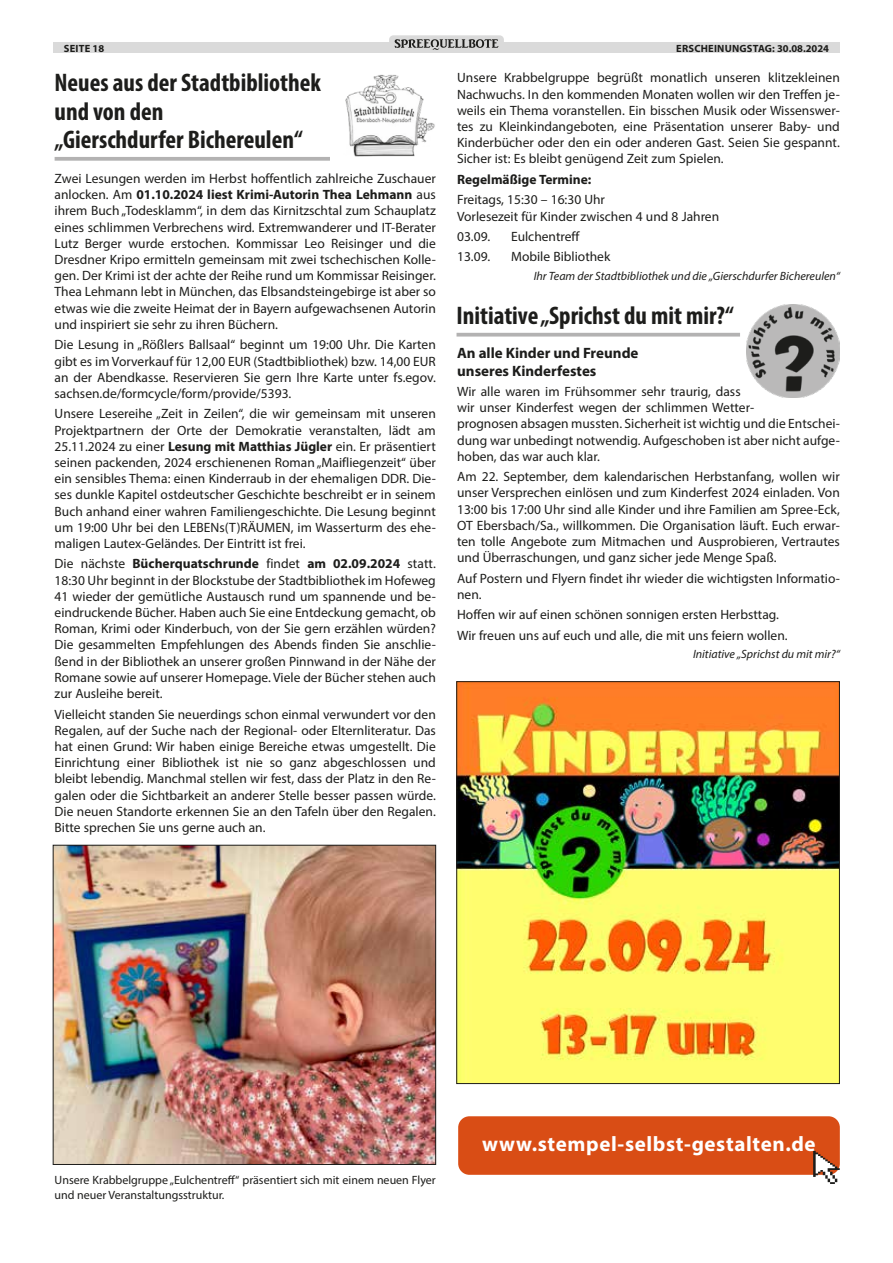
<style>
.page{position:relative;width:893px;height:1263px;background:#fff}
.page>*{position:absolute;margin:0;border:0;box-sizing:border-box;transform-origin:0 0}
.t1{font:700 condensed 25.5px/28.5px "Myriad Pro";color:#1d1d1b}
.t2{font:700 21px "Myriad Pro";letter-spacing:.03em;color:#fff}
.t3{font:700 15px/17.7px "Myriad Pro";color:#1d1d1b}
.t4{font:13.5px/16.2px "Myriad Pro";color:#1d1d1b;text-align:justify}
.t5{font:700 13.5px "Myriad Pro";color:#1d1d1b}
.t6{font:12px/14.4px "Myriad Pro";color:#1d1d1b}
.t7{font:italic 12px "Myriad Pro";color:#1d1d1b}
.t8{font:700 10.5px "Myriad Pro";letter-spacing:.02em;color:#1d1d1b}
.s1{font-weight:700}
</style>
<div class="page">
<div style="left:53px;top:43px;width:787px;height:10px;background:#dadada"></div>
<div style="left:389px;top:35px;width:115px;height:16px;background:#dadada;border-radius:4px"></div>
<svg style="left:395px;top:39px;width:103px;height:11px"></svg>
<div style="left:458px;top:1116px;width:382px;height:59px;background:#d94d15;border-radius:11px"></div>
<svg style="left:813px;top:1151px;width:27px;height:33px"></svg>
<svg style="left:55px;top:157px;width:275px;height:4px"></svg>
<img style="left:345px;top:74px;width:90px;height:83px">
<img style="left:55px;top:847px;width:379px;height:316px">
<div style="left:53px;top:845px;width:383px;height:320px;border:1px solid #1d1d1b"></div>
<img style="left:458px;top:683px;width:380px;height:399px">
<div style="left:456px;top:681px;width:384px;height:403px;border:1px solid #1d1d1b"></div>
<img style="left:747px;top:305px;width:93px;height:93px">
<svg style="left:456px;top:333px;width:284px;height:4px"></svg>
<p class="t8" style="left:64px;top:41px;width:42px">SEITE 18</p>
<p class="t8" style="left:676px;top:41px;width:154px">ERSCHEINUNGSTAG: 30.08.2024</p>
<h1 class="t1" style="left:55px;top:68px;width:268px">Neues aus der Stadtbibliothek und von den<br>„Gierschdurfer Bichereulen“</h1>
<p class="t4" style="left:55px;top:170px;width:383px">Zwei Lesungen werden im Herbst hoffentlich zahlreiche Zuschauer anlocken. Am <span class="s1">01.10.2024 liest Krimi-Autorin Thea Lehmann</span> aus ihrem Buch „Todesklamm“, in dem das Kirnitzschtal zum Schauplatz eines schlimmen Verbrechens wird. Extremwanderer und IT-Berater Lutz Berger wurde erstochen. Kommissar Leo Reisinger und die Dresdner Kripo ermitteln gemeinsam mit zwei tschechischen Kolle&shy;gen. Der Krimi ist der achte der Reihe rund um Kommissar Reisinger.<br>Thea Lehmann lebt in München, das Elbsandsteingebirge ist aber so etwas wie die zweite Heimat der in Bayern aufgewachsenen Autorin und inspiriert sie sehr zu ihren Büchern.</p>
<p class="t4" style="left:55px;top:336px;width:383px">Die Lesung in „Rößlers Ballsaal“ beginnt um 19:00 Uhr. Die Karten gibt es im Vorverkauf für 12,00 EUR (Stadtbibliothek) bzw. 14,00 EUR an der Abendkasse. Reservieren Sie gern Ihre Karte unter fs.egov. sachsen.de/formcycle/form/provide/5393.</p>
<p class="t4" style="left:55px;top:406px;width:383px">Unsere Lesereihe „Zeit in Zeilen“, die wir gemeinsam mit unseren Projektpartnern der Orte der Demokratie veranstalten, lädt am 25.11.2024 zu einer <span class="s1">Lesung mit Matthias Jügler</span> ein. Er präsentiert seinen packenden, 2024 erschienenen Roman „Maifliegenzeit“ über ein sensibles Thema: einen Kinderraub in der ehemaligen DDR. Die&shy;ses dunkle Kapitel ostdeutscher Geschichte beschreibt er in seinem Buch anhand einer wahren Familiengeschichte. Die Lesung beginnt um 19:00 Uhr bei den LEBENs(T)RÄUMEN, im Wasserturm des ehe&shy;maligen Lautex-Geländes. Der Eintritt ist frei.</p>
<p class="t4" style="left:55px;top:556px;width:383px">Die nächste <span class="s1">Bücherquatschrunde</span> findet <span class="s1">am 02.09.2024</span> statt.<br>18:30 Uhr beginnt in der Blockstube der Stadtbibliothek im Hofeweg 41 wieder der gemütliche Austausch rund um spannende und be&shy;eindruckende Bücher. Haben auch Sie eine Entdeckung gemacht, ob Roman, Krimi oder Kinderbuch, von der Sie gern erzählen würden?<br>Die gesammelten Empfehlungen des Abends finden Sie anschlie&shy;ßend in der Bibliothek an unserer großen Pinnwand in der Nähe der Romane sowie auf unserer Homepage. Viele der Bücher stehen auch zur Ausleihe bereit.</p>
<p class="t4" style="left:55px;top:706px;width:383px">Vielleicht standen Sie neuerdings schon einmal verwundert vor den Regalen, auf der Suche nach der Regional- oder Elternliteratur. Das hat einen Grund: Wir haben einige Bereiche etwas umgestellt. Die Einrichtung einer Bibliothek ist nie so ganz abgeschlossen und bleibt lebendig. Manchmal stellen wir fest, dass der Platz in den Re&shy;galen oder die Sichtbarkeit an anderer Stelle besser passen würde.<br>Die neuen Standorte erkennen Sie an den Tafeln über den Regalen.<br>Bitte sprechen Sie uns gerne auch an.</p>
<p class="t4" style="left:457px;top:70px;width:384px">Unsere Krabbelgruppe begrüßt monatlich unseren klitzekleinen Nachwuchs. In den kommenden Monaten wollen wir den Treffen je&shy;weils ein Thema voranstellen. Ein bisschen Musik oder Wissenswer&shy;tes zu Kleinkindangeboten, eine Präsentation unserer Baby- und Kinderbücher oder den ein oder anderen Gast. Seien Sie gespannt.<br>Sicher ist: Es bleibt genügend Zeit zum Spielen.</p>
<p class="t5" style="left:457px;top:171px;width:136px">Regelmäßige Termine:</p>
<p class="t4" style="left:457px;top:191px;width:264px">Freitags, 15:30 – 16:30 Uhr<br>Vorlesezeit für Kinder zwischen 4 und 8 Jahren</p>
<p class="t4" style="left:457px;top:228px;width:35px">03.09.</p>
<p class="t4" style="left:511px;top:228px;width:70px">Eulchentreff</p>
<p class="t4" style="left:457px;top:249px;width:35px">13.09.</p>
<p class="t4" style="left:511px;top:249px;width:101px">Mobile Bibliothek</p>
<p class="t7" style="left:534px;top:269px;width:308px">Ihr Team der Stadtbibliothek und die „Gierschdurfer Bichereulen“</p>
<h1 class="t1" style="left:456px;top:301px;width:279px">Initiative „Sprichst du mit mir?“</h1>
<p class="t3" style="left:457px;top:343px;width:183px">An alle Kinder und Freunde unseres Kinderfestes</p>
<p class="t4" style="left:457px;top:383px;width:384px;text-align:left">Wir alle waren im Frühsommer sehr traurig, dass<br>wir unser Kinderfest wegen der schlimmen Wetter-<br>prognosen absagen mussten. Sicherheit ist wichtig und die Entschei&shy;dung war unbedingt notwendig. Aufgeschoben ist aber nicht aufge&shy;hoben, das war auch klar.</p>
<p class="t4" style="left:457px;top:468px;width:384px">Am 22. September, dem kalendarischen Herbstanfang, wollen wir unser Versprechen einlösen und zum Kinderfest 2024 einladen. Von 13:00 bis 17:00 Uhr sind alle Kinder und ihre Familien am Spree-Eck, OT Ebersbach/Sa., willkommen. Die Organisation läuft. Euch erwar&shy;ten tolle Angebote zum Mitmachen und Ausprobieren, Vertrautes und Überraschungen, und ganz sicher jede Menge Spaß.</p>
<p class="t4" style="left:457px;top:570px;width:384px">Auf Postern und Flyern findet ihr wieder die wichtigsten Informatio&shy;nen.</p>
<p class="t4" style="left:457px;top:604px;width:332px;line-height:20.4px">Hoffen wir auf einen schönen sonnigen ersten Herbsttag.<br>Wir freuen uns auf euch und alle, die mit uns feiern wollen.</p>
<p class="t7" style="left:693px;top:647px;width:148px">Initiative „Sprichst du mit mir?“</p>
<p class="t6" style="left:55px;top:1173px;width:383px">Unsere Krabbelgruppe „Eulchentreff“ präsentiert sich mit einem neuen Flyer und neuer Veranstaltungsstruktur.</p>
<h2 class="t2" style="left:482px;top:1130px;width:335px">www.stempel-selbst-gestalten.de</h2>
</div>
